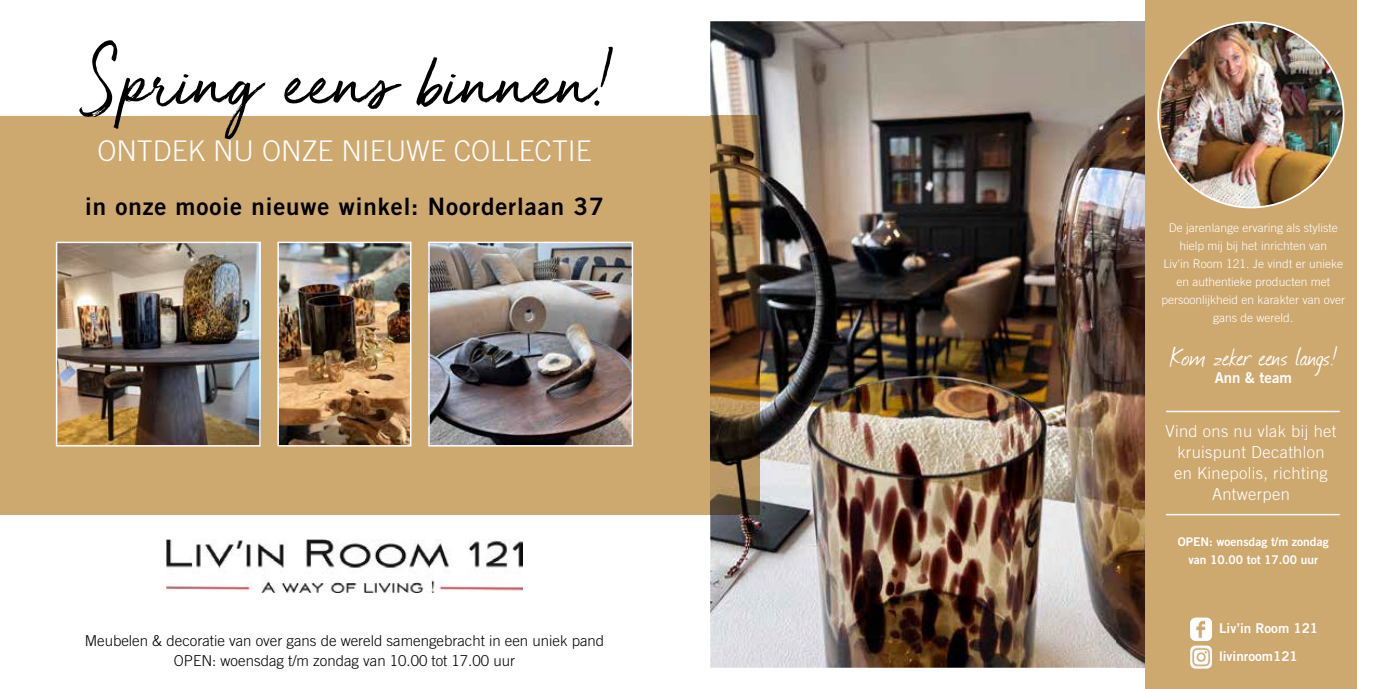
<style>
.page{position:relative;width:1378px;height:689px;background:#fff}
.page>*{position:absolute;margin:0;border:0;box-sizing:border-box;transform-origin:0 0}
.t1{font:90px "Golden Plains";color:#000;scale:.82 1}
.t2{font:30px "Journal";color:#fff}
.t3{font:300 28.5px "Trade Gothic LT Std";color:#fff}
.t4{font:24px "Trade Gothic LT Std Bd 2";letter-spacing:.04em;color:#000}
.t5{font:300 16.5px/21px "Trade Gothic LT Std";letter-spacing:.02em;color:#fff;text-align:center}
.t6{font:300 15px/19.5px "Trade Gothic LT Std";color:#000;text-align:center}
.t7{font:15px "Trade Gothic LT Std Bd 2";letter-spacing:-.005em;color:#fff}
.t8{font:13.5px "Trade Gothic LT Std Bd 2";color:#fff}
.t9{font:300 12px/18px "Trade Gothic LT Std";color:#fff;text-align:center}
.t10{font:12px/18px "Trade Gothic LT Std Bd 2";color:#fff;text-align:center}
.s1{font-family:"Journal"}
</style>
<div class="page">
<div style="left:0;top:116px;width:689px;height:398px;background:#cda86f"></div>
<img style="left:167px;top:539px;width:355px;height:53px">
<img style="left:431px;top:245px;width:199px;height:198px">
<div style="left:428px;top:242px;width:205px;height:204px;border:2px solid #fff"></div>
<img style="left:59px;top:245px;width:199px;height:198px">
<div style="left:56px;top:242px;width:205px;height:204px;border:2px solid #fff"></div>
<img style="left:280px;top:245px;width:128px;height:198px">
<div style="left:277px;top:242px;width:134px;height:204px;border:2px solid #fff"></div>
<img style="left:710px;top:21px;width:406px;height:647px">
<div style="left:689px;top:116px;width:21px;height:398px;background:#cda86f"></div>
<img style="left:710px;top:116px;width:49px;height:398px">
<img style="left:1116px;top:21px;width:29px;height:647px">
<div style="left:1145px;top:0;width:211px;height:689px;background:#cda86f"></div>
<img style="left:1161px;top:22px;width:182px;height:185px">
<img style="left:1193px;top:621px;width:16px;height:17px">
<div style="left:1190px;top:618px;width:22px;height:23px;border:2px solid #fff;border-radius:5px"></div>
<img style="left:1190px;top:645px;width:22px;height:23px">
<hr style="left:1166px;top:514px;width:173px;height:1px;background:#fff">
<hr style="left:1166px;top:411px;width:173px;height:1px;background:#fff">
<h1 class="t1" style="left:84px;top:36px;width:644px">Spring eens binnen<span class="s1">!</span></h1>
<h3 class="t3" style="left:97px;top:134px;width:496px">ONTDEK NU ONZE NIEUWE COLLECTIE</h3>
<h3 class="t4" style="left:85px;top:192px;width:520px">in onze mooie nieuwe winkel: Noorderlaan 37</h3>
<p class="t6" style="left:85px;top:631px;width:521px">Meubelen &amp; decoratie van over gans de wereld samengebracht in een uniek pand<br>OPEN: woensdag t/m zondag van 10.00 tot 17.00 uur</p>
<p class="t9" style="left:1161px;top:218px;width:185px">De jarenlange ervaring als styliste hielp mij bij het inrichten van<br>Liv'in Room 121. Je vindt er unieke en authentieke producten met persoonlijkheid en karakter van over gans de wereld.</p>
<h2 class="t2" style="left:1169px;top:337px;width:169px">Kom zeker eens langs!</h2>
<p class="t7" style="left:1214px;top:369px;width:79px">Ann &amp; team</p>
<h3 class="t5" style="left:1165px;top:421px;width:172px">Vind ons nu vlak bij het kruispunt Decathlon<br>en Kinepolis, richting<br>Antwerpen</h3>
<p class="t10" style="left:1178px;top:532px;width:152px">OPEN: woensdag t/m zondag van 10.00 tot 17.00 uur</p>
<p class="t8" style="left:1219px;top:620px;width:100px">Liv’in Room 121</p>
<p class="t8" style="left:1219px;top:648px;width:80px">livinroom121</p>
</div>
